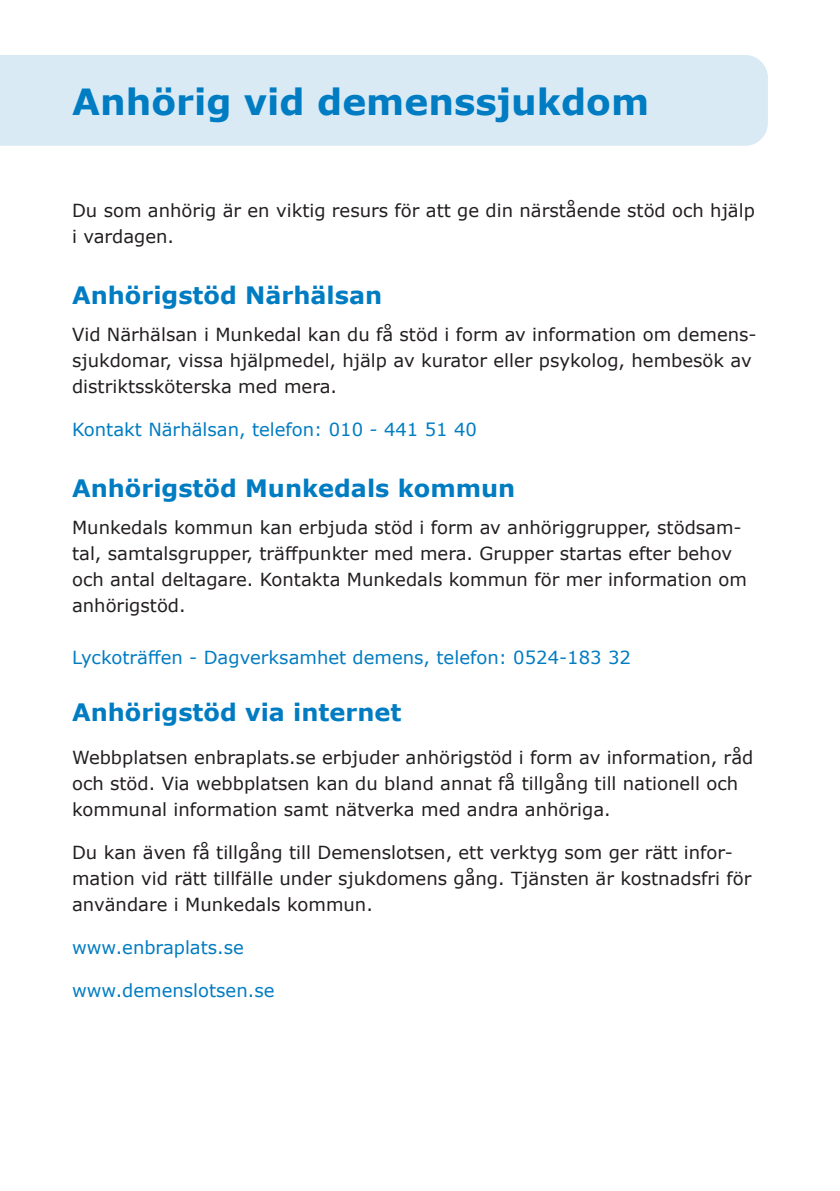
<style>
.page{position:relative;width:840px;height:1191px;background:#fff}
.page>*{position:absolute;margin:0;border:0;box-sizing:border-box;transform-origin:0 0}
.Rubrik_blå_-_14_pkt{font:700 36px "Verdana";color:#007cc2}
.Rubrik_blå_-_14_pkt-2{font:700 24px "Verdana";color:#007cc2}
.Verdana_brödtext{font:700 24px "Verdana";color:#007cc2}
.Verdana_brödtext-2{font:18px/26px "Verdana";color:#231f20}
.Verdana_brödtext-3{font:18px "Verdana";color:#007cc2}
</style>
<div class="page">
<div style="left:0;top:55px;width:767px;height:91px;background:#d9eaf5"></div>
<p class="Rubrik_blå_-_14_pkt" style="left:72px;top:77px;width:578px">Anhörig vid demenssjukdom</p>
<p class="Verdana_brödtext-2" style="left:72px;top:198px;width:684px">Du som anhörig är en viktig resurs för att ge din närstående stöd och hjälp i vardagen.</p>
<p class="Rubrik_blå_-_14_pkt-2" style="left:72px;top:278px;width:311px">Anhörigstöd Närhälsan</p>
<p class="Verdana_brödtext-2" style="left:72px;top:321px;width:685px">Vid Närhälsan i Munkedal kan du få stöd i form av information om demens&shy;sjukdomar, vissa hjälpmedel, hjälp av kurator eller psykolog, hembesök av distriktssköterska med mera.</p>
<p class="Verdana_brödtext-3" style="left:72px;top:417px;width:406px">Kontakt Närhälsan, telefon: 010 - 441 51 40</p>
<p class="Rubrik_blå_-_14_pkt-2" style="left:72px;top:471px;width:444px">Anhörigstöd Munkedals kommun</p>
<p class="Verdana_brödtext-2" style="left:72px;top:514px;width:676px">Munkedals kommun kan erbjuda stöd i form av anhöriggrupper, stödsam&shy;tal, samtalsgrupper, träffpunkter med mera. Grupper startas efter behov och antal deltagare. Kontakta Munkedals kommun för mer information om anhörigstöd.</p>
<p class="Verdana_brödtext-3" style="left:72px;top:645px;width:560px">Lyckoträffen - Dagverksamhet demens, telefon: 0524-183 32</p>
<p class="Verdana_brödtext" style="left:72px;top:695px;width:330px">Anhörigstöd via internet</p>
<p class="Verdana_brödtext-2" style="left:72px;top:744px;width:682px">Webbplatsen enbraplats.se erbjuder anhörigstöd i form av information, råd och stöd. Via webbplatsen kan du bland annat få tillgång till nationell och kommunal information samt nätverka med andra anhöriga.</p>
<p class="Verdana_brödtext-2" style="left:72px;top:839px;width:680px">Du kan även få tillgång till Demenslotsen, ett verktyg som ger rätt infor&shy;mation vid rätt tillfälle under sjukdomens gång. Tjänsten är kostnadsfri för användare i Munkedals kommun.</p>
<p class="Verdana_brödtext-3" style="left:72px;top:935px;width:173px">www.enbraplats.se</p>
<p class="Verdana_brödtext-3" style="left:72px;top:978px;width:204px">www.demenslotsen.se</p>
</div>
